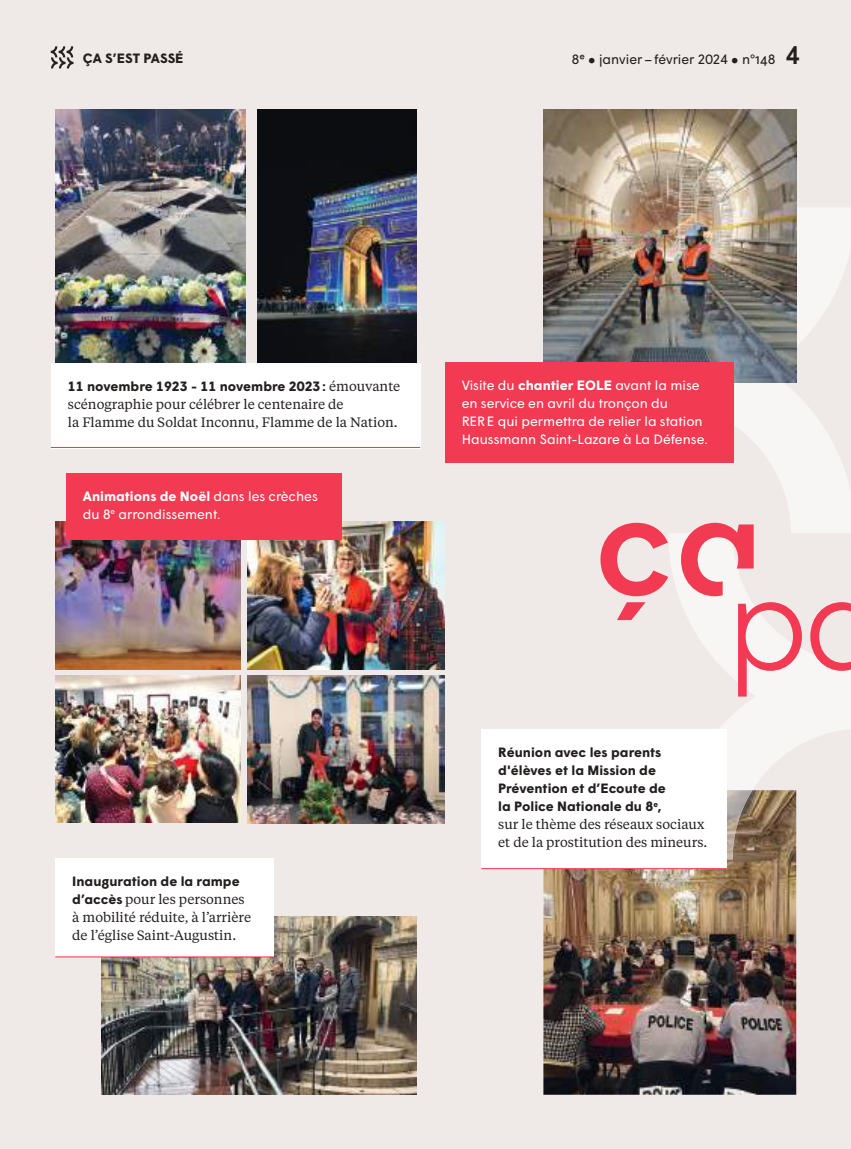
<style>
.page{position:relative;width:851px;height:1149px;background:#fff}
.page>*{position:absolute;margin:0;border:0;box-sizing:border-box;transform-origin:0 0}
.t1{font:13.5px/18px "Tiempos Text";color:#241f1f}
.t2{font:13.5px/18px "Wigrum";color:#fff}
.t3{font:700 13.5px/18px "Wigrum";color:#241f1f}
.t4{font:13.5px "Wigrum";color:#241f1f}
.s1{font-weight:500;font-size:25.5px}
.s2{font-family:"Tiempos Text";font-weight:400}
.s3{font-weight:700}
.s4{font-family:"Wigrum";font-weight:700}
</style>
<div class="page">
<div style="left:0;top:0;width:850px;height:1148px;background:#efe9e8"></div>
<img style="left:543px;top:790px;width:253px;height:304px">
<svg style="left:660px;top:207px;width:190px;height:583px"></svg>
<img style="left:726px;top:790px;width:26px;height:69px">
<svg style="left:600px;top:522px;width:68px;height:74px"></svg>
<svg style="left:617px;top:602px;width:28px;height:18px"></svg>
<svg style="left:681px;top:522px;width:169px;height:174px"></svg>
<svg style="left:51px;top:46px;width:22px;height:22px"></svg>
<img style="left:257px;top:109px;width:160px;height:254px">
<img style="left:55px;top:109px;width:190px;height:254px">
<div style="left:51px;top:363px;width:369px;height:85px;background:#fff"></div>
<hr style="left:51px;top:447px;width:369px;height:1px;background:#f13045">
<img style="left:102px;top:916px;width:315px;height:178px">
<div style="left:55px;top:858px;width:218px;height:99px;background:#fff"></div>
<hr style="left:55px;top:956px;width:219px;height:1px;background:#f13045">
<div style="left:481px;top:729px;width:245px;height:139px;background:#fff"></div>
<hr style="left:481px;top:868px;width:245px;height:1px;background:#f13045">
<img style="left:543px;top:110px;width:253px;height:273px">
<div style="left:444px;top:362px;width:289px;height:100px;background:#f23a52"></div>
<img style="left:55px;top:521px;width:185px;height:148px">
<img style="left:247px;top:521px;width:197px;height:148px">
<img style="left:55px;top:675px;width:185px;height:147px">
<img style="left:247px;top:675px;width:197px;height:148px">
<div style="left:66px;top:473px;width:275px;height:67px;background:#f23a52"></div>
<p class="t3" style="left:83px;top:49px;width:102px">ÇA S’EST PASSÉ</p>
<p class="t4" style="left:571px;top:49px;width:229px">8e ● janvier – février 2024 ● n°148 <span class="s1">4</span></p>
<p class="t3" style="left:68px;top:376px;width:334px">11 novembre 1923 - 11 novembre 2023 : <span class="s2">émouvante</span></p>
<p class="t1" style="left:68px;top:394px;width:331px">scénographie pour célébrer le centenaire de<br>la Flamme du Soldat Inconnu, Flamme de la Nation.</p>
<p class="t2" style="left:83px;top:486px;width:236px"><span class="s3">Animations de Noël</span> dans les crèches du 8<sup>e</sup> arrondissement.</p>
<p class="t2" style="left:461px;top:375px;width:248px">Visite du <span class="s3">chantier EOLE</span> avant la mise en service en avril du tronçon du<br>RER E qui permettra de relier la station Haussmann Saint-Lazare à La Défense.</p>
<p class="t3" style="left:72px;top:871px;width:169px">Inauguration de la rampe</p>
<p class="t1" style="left:72px;top:889px;width:180px"><span class="s4">d’accès</span> pour les personnes à mobilité réduite, à l’arrière de l’église Saint-Augustin.</p>
<p class="t3" style="left:498px;top:742px;width:169px">Réunion avec les parents d'élèves et la Mission de<br>Prévention et d’Ecoute de la Police Nationale du 8<sup>e</sup>,</p>
<p class="t1" style="left:498px;top:814px;width:210px">sur le thème des réseaux sociaux et de la prostitution des mineurs.</p>
</div>
